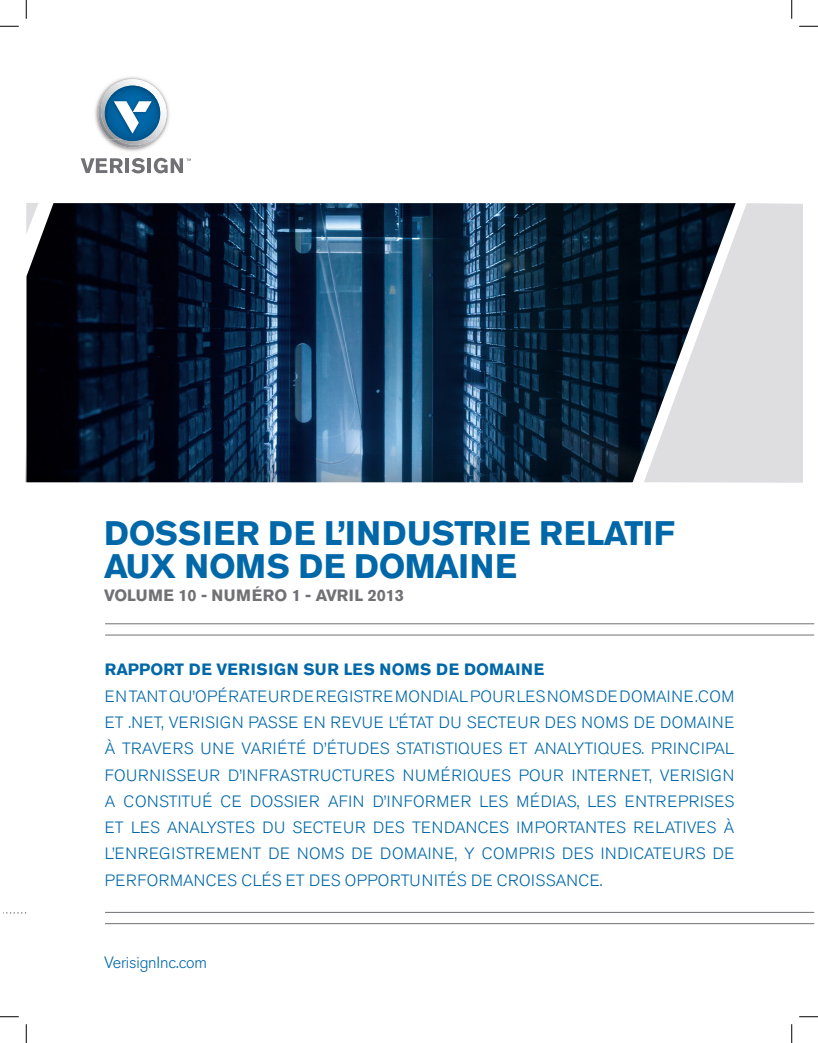
<style>
.page{position:relative;width:818px;height:1043px;background:#fff}
.page>*{position:absolute;margin:0;border:0;box-sizing:border-box;transform-origin:0 0}
.Title_Headline_1{font:700 33.75px/33.8px "Akzidenz Grotesk BE";color:#0068a9}
.Title_Headline_2{font:300 16.25px/26.2px "Akzidenz Grotesk BE";letter-spacing:.01em;color:#0068a9;text-align:justify}
.Title_Headline_2-2{font:700 16.25px "Akzidenz Grotesk BE";letter-spacing:.02em;color:#0068a9}
.Title_Headline_2-3{font:700 16.25px "Akzidenz Grotesk BE";color:#717074}
.Title_Headline_2-4{font:300 16.25px "Akzidenz Grotesk BE";letter-spacing:-.01em;color:#0068a9}
</style>
<div class="page">
<img style="left:95px;top:77px;width:74px;height:74px">
<svg style="left:98px;top:79px;width:69px;height:68px"></svg>
<svg style="left:81px;top:158px;width:42px;height:15px"></svg>
<hr style="left:125px;top:158px;width:4px;height:15px;background:#717074">
<svg style="left:131px;top:158px;width:14px;height:15px"></svg>
<hr style="left:148px;top:158px;width:3px;height:15px;background:#717074">
<svg style="left:154px;top:158px;width:37px;height:15px"></svg>
<img style="left:27px;top:203px;width:616px;height:236px">
<svg style="left:25px;top:439px;width:618px;height:43px;background:#1a334b"></svg>
<hr style="left:105px;top:623px;width:709px;height:1px;background:#717074">
<hr style="left:105px;top:634px;width:709px;height:1px;background:#717074">
<svg style="left:643px;top:203px;width:159px;height:280px;background:#a7abb2"></svg>
<svg style="left:26px;top:203px;width:12px;height:31px"></svg>
<hr style="left:105px;top:912px;width:709px;height:1px;background:#717074">
<hr style="left:105px;top:923px;width:709px;height:1px;background:#717074">
<svg style="left:6px;top:912px;width:20px;height:1px"></svg>
<svg style="left:0;top:25px;width:19px;height:2px"></svg>
<svg style="left:799px;top:25px;width:19px;height:2px"></svg>
<svg style="left:0;top:1016px;width:19px;height:1px"></svg>
<svg style="left:799px;top:1016px;width:19px;height:1px"></svg>
<svg style="left:25px;top:0;width:2px;height:19px"></svg>
<svg style="left:25px;top:1024px;width:2px;height:18px"></svg>
<svg style="left:791px;top:0;width:1px;height:19px"></svg>
<svg style="left:791px;top:1024px;width:1px;height:18px"></svg>
<p class="Title_Headline_1" style="left:104px;top:516px;width:572px">DOSSIER DE L’INDUSTRIE RELATIF<br>AUX NOMS DE DOMAINE</p>
<p class="Title_Headline_2-3" style="left:104px;top:585px;width:301px">VOLUME 10 - NUMÉRO 1 - AVRIL 2013</p>
<p class="Title_Headline_2-2" style="left:105px;top:660px;width:441px">RAPPORT DE VERISIGN SUR LES NOMS DE DOMAINE</p>
<p class="Title_Headline_2" style="left:105px;top:683px;width:631px">EN TANT QU’OPÉRATEUR DE REGISTRE MONDIAL POUR LES NOMS DE DOMAINE .COM ET .NET, VERISIGN PASSE EN REVUE L’ÉTAT DU SECTEUR DES NOMS DE DOMAINE À TRAVERS UNE VARIÉTÉ D’ÉTUDES STATISTIQUES ET ANALYTIQUES. PRINCIPAL FOURNISSEUR D’INFRASTRUCTURES NUMÉRIQUES POUR INTERNET, VERISIGN A CONSTITUÉ CE DOSSIER AFIN D’INFORMER LES MÉDIAS, LES ENTREPRISES ET LES ANALYSTES DU SECTEUR DES TENDANCES IMPORTANTES RELATIVES À L’ENREGISTREMENT DE NOMS DE DOMAINE, Y COMPRIS DES INDICATEURS DE PERFORMANCES CLÉS ET DES OPPORTUNITÉS DE CROISSANCE.</p>
<p class="Title_Headline_2-4" style="left:104px;top:953px;width:105px">VerisignInc.com</p>
</div>
